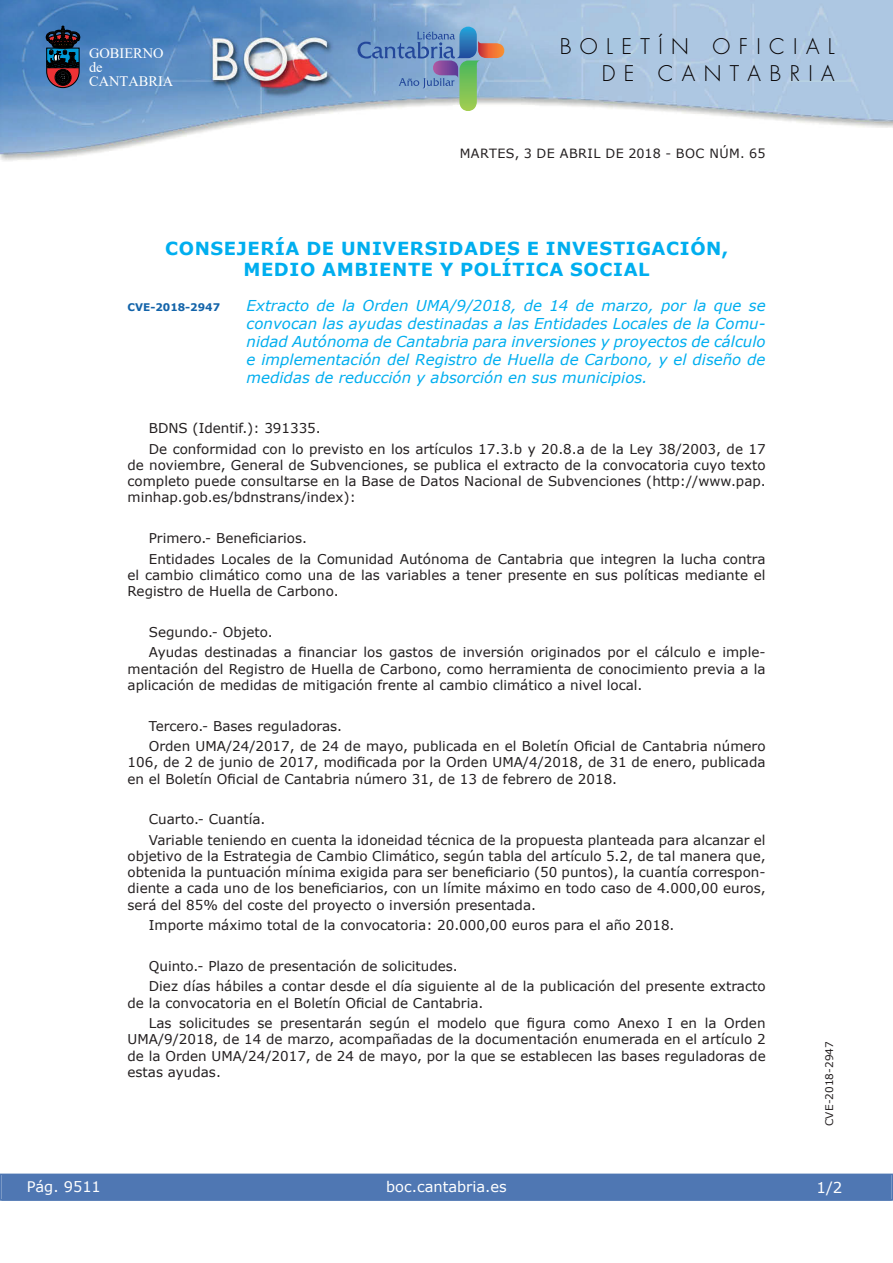
<style>
.page{position:relative;width:893px;height:1263px;background:#fff}
.page>*{position:absolute;margin:0;border:0;box-sizing:border-box;transform-origin:0 0}
.t1{font:300 21px/27px "Futura";letter-spacing:.4em;color:#040000;text-align:right}
.t2{font:700 18px/21px "Verdana";letter-spacing:.035em;color:#00aeef;text-align:center}
.t3{font:italic 15px/18px "Verdana";color:#00aeef;text-align:justify}
.t4{font:15px "Verdana";color:#fff}
.t5{font:14.55px "Verdana";color:#fff}
.t6{font:14.4px/14.2px "Times New Roman";color:#fff}
.t7{font:13.5px/16.2px "Verdana";color:#231f20}
.t8{font:12.75px "Verdana";letter-spacing:.035em;color:#231f20}
.t9{font:10.5px "Verdana";color:#231f20}
.t10{font:700 10.5px "Verdana";color:#1263a9}
</style>
<div class="page">
<img style="left:0;top:0;width:893px;height:161px">
<svg style="left:46px;top:26px;width:34px;height:62px;background:#333345"></svg>
<svg style="left:357px;top:27px;width:148px;height:85px;background:#8aa7c1"></svg>
<div style="left:1px;top:1174px;width:890px;height:27px;background:#4f77b3"></div>
<div style="left:0;top:1174px;width:893px;height:27px;border:1px solid #4f77b3"></div>
<p class="t6" style="left:89px;top:46px;width:86px">GOBIERNO de<br>CANTABRIA</p>
<h1 class="t1" style="left:560px;top:35px;width:277px">BOLETÍN OFICIAL<br>DE CANTABRIA</h1>
<p class="t8" style="left:460px;top:145px;width:307px">MARTES, 3 DE ABRIL DE 2018 - BOC NÚM. 65</p>
<h2 class="t2" style="left:165px;top:237px;width:565px">CONSEJERÍA DE UNIVERSIDADES E INVESTIGACIÓN,<br>MEDIO AMBIENTE Y POLÍTICA SOCIAL</h2>
<p class="t10" style="left:128px;top:300px;width:94px">CVE-2018-2947</p>
<p class="t3" style="left:247px;top:296px;width:520px">Extracto de la Orden UMA/9/2018, de 14 de marzo, por la que se convocan las ayudas destinadas a las Entidades Locales de la Comu&shy;nidad Autónoma de Cantabria para inversiones y proyectos de cálculo e implementación del Registro de Huella de Carbono, y el diseño de medidas de reducción y absorción en sus municipios.</p>
<p class="t7" style="left:149px;top:418px;width:618px;line-height:20.4px">BDNS (Identif.): 391335.<br>De conformidad con lo previsto en los artículos 17.3.b y 20.8.a de la Ley 38/2003, de 17</p>
<p class="t7" style="left:128px;top:456px;width:639px;text-align:justify">de noviembre, General de Subvenciones, se publica el extracto de la convocatoria cuyo texto completo puede consultarse en la Base de Datos Nacional de Subvenciones (http://www.pap. minhap.gob.es/bdnstrans/index):</p>
<p class="t7" style="left:149px;top:528px;width:618px;line-height:20.4px">Primero.- Beneficiarios.<br>Entidades Locales de la Comunidad Autónoma de Cantabria que integren la lucha contra</p>
<p class="t7" style="left:128px;top:566px;width:639px">el cambio climático como una de las variables a tener presente en sus políticas mediante el<br>Registro de Huella de Carbono.</p>
<p class="t7" style="left:149px;top:621px;width:618px;line-height:20.4px">Segundo.- Objeto.<br>Ayudas destinadas a financiar los gastos de inversión originados por el cálculo e imple-</p>
<p class="t7" style="left:128px;top:660px;width:639px">mentación del Registro de Huella de Carbono, como herramienta de conocimiento previa a la aplicación de medidas de mitigación frente al cambio climático a nivel local.</p>
<p class="t7" style="left:149px;top:715px;width:618px;line-height:20.4px">Tercero.- Bases reguladoras.<br>Orden UMA/24/2017, de 24 de mayo, publicada en el Boletín Oficial de Cantabria número</p>
<p class="t7" style="left:128px;top:754px;width:639px">106, de 2 de junio de 2017, modificada por la Orden UMA/4/2018, de 31 de enero, publicada en el Boletín Oficial de Cantabria número 31, de 13 de febrero de 2018.</p>
<p class="t7" style="left:149px;top:809px;width:618px;line-height:20.4px">Cuarto.- Cuantía.<br>Variable teniendo en cuenta la idoneidad técnica de la propuesta planteada para alcanzar el</p>
<p class="t7" style="left:128px;top:848px;width:639px;text-align:justify">objetivo de la Estrategia de Cambio Climático, según tabla del artículo 5.2, de tal manera que, obtenida la puntuación mínima exigida para ser beneficiario (50 puntos), la cuantía correspon&shy;diente a cada uno de los beneficiarios, con un límite máximo en todo caso de 4.000,00 euros, será del 85% del coste del proyecto o inversión presentada.</p>
<p class="t7" style="left:149px;top:917px;width:527px">Importe máximo total de la convocatoria: 20.000,00 euros para el año 2018.</p>
<p class="t7" style="left:149px;top:955px;width:618px;line-height:20.4px">Quinto.- Plazo de presentación de solicitudes.<br>Diez días hábiles a contar desde el día siguiente al de la publicación del presente extracto</p>
<p class="t7" style="left:149px;top:992px;width:618px;line-height:20.4px;text-indent:-21px">de la convocatoria en el Boletín Oficial de Cantabria.<br>Las solicitudes se presentarán según el modelo que figura como Anexo I en la Orden</p>
<p class="t7" style="left:128px;top:1031px;width:640px;text-align:justify">UMA/9/2018, de 14 de marzo, acompañadas de la documentación enumerada en el artículo 2 de la Orden UMA/24/2017, de 24 de mayo, por la que se establecen las bases reguladoras de estas ayudas.</p>
<p class="t5" style="left:27px;top:1177px;width:76px">Pág. 9511</p>
<p class="t5" style="left:386px;top:1178px;width:122px">boc.cantabria.es</p>
<p class="t9" style="left:823px;top:1126px;width:87px;rotate:-90deg">CVE-2018-2947</p>
<p class="t4" style="left:816px;top:1178px;width:27px">1/2</p>
</div>
